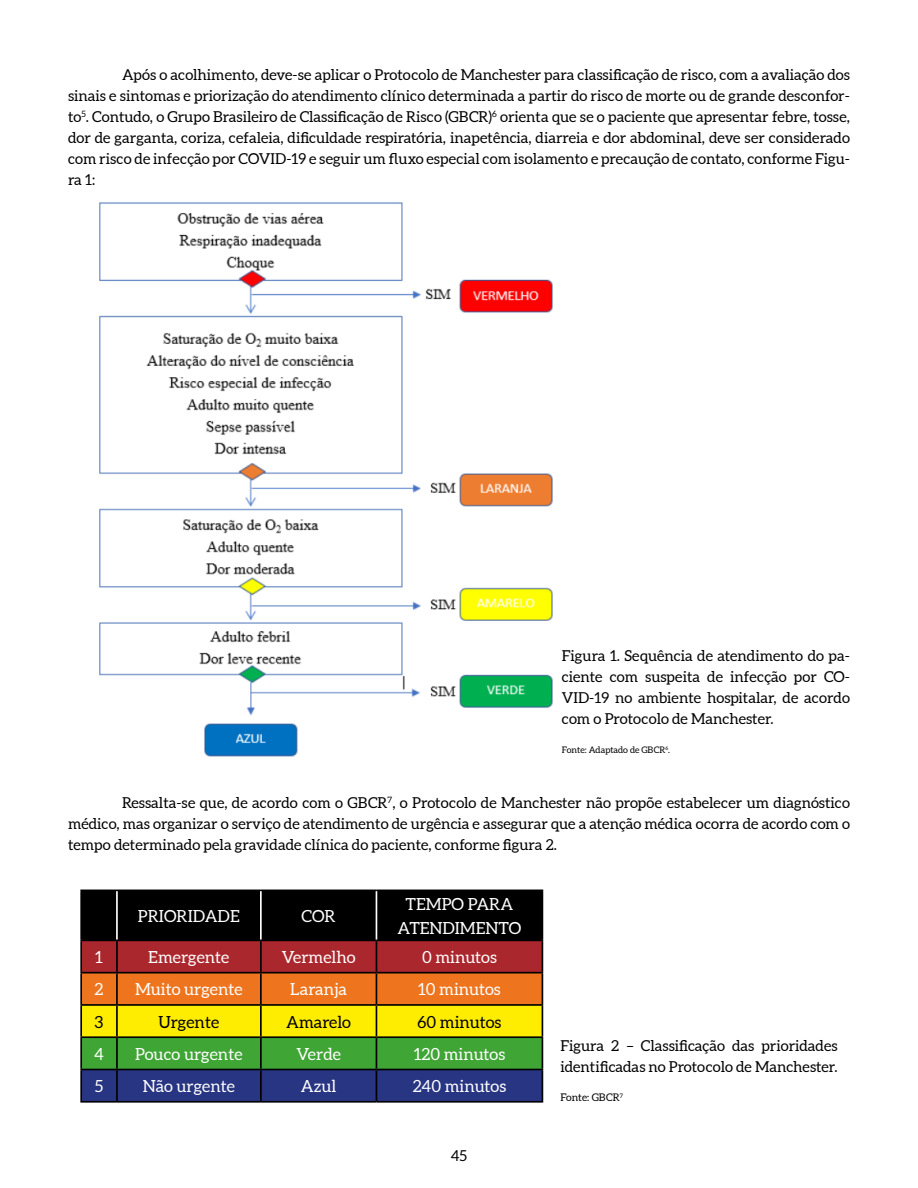
<style>
.page{position:relative;width:918px;height:1188px;background:#fff}
.page>*{position:absolute;margin:0;border:0;box-sizing:border-box;transform-origin:0 0}
.t1{font:16.65px/23.2px "Aleo";color:#fff;text-align:center}
.t2{font:16.65px "Aleo";color:#000}
.t3{font:15px/21px "Aleo";color:#000;text-align:justify}
.t4{font:10.5px "Aleo";color:#000}
.t5{font:9px "Aleo";color:#000}
</style>
<div class="page">
<img style="left:99px;top:202px;width:454px;height:555px">
<svg style="left:82px;top:891px;width:460px;height:210px;background:#725b26"></svg>
<hr style="left:80px;top:890px;width:37px;height:1px;background:#000">
<hr style="left:80px;top:891px;width:2px;height:49px;background:#000">
<hr style="left:117px;top:890px;width:144px;height:1px;background:#000">
<hr style="left:261px;top:890px;width:115px;height:1px;background:#000">
<hr style="left:376px;top:890px;width:167px;height:1px;background:#000">
<hr style="left:542px;top:891px;width:1px;height:49px;background:#000">
<hr style="left:80px;top:940px;width:37px;height:1px;background:#000">
<hr style="left:80px;top:941px;width:2px;height:31px;background:#000">
<hr style="left:117px;top:940px;width:144px;height:1px;background:#000">
<hr style="left:116px;top:941px;width:2px;height:31px;background:#000">
<hr style="left:261px;top:940px;width:115px;height:1px;background:#000">
<hr style="left:260px;top:941px;width:2px;height:31px;background:#000">
<hr style="left:376px;top:940px;width:167px;height:1px;background:#000">
<hr style="left:376px;top:941px;width:1px;height:31px;background:#000">
<hr style="left:542px;top:941px;width:1px;height:31px;background:#000">
<hr style="left:80px;top:972px;width:37px;height:1px;background:#000">
<hr style="left:80px;top:973px;width:2px;height:31px;background:#000">
<hr style="left:117px;top:972px;width:144px;height:1px;background:#000">
<hr style="left:116px;top:973px;width:2px;height:31px;background:#000">
<hr style="left:261px;top:972px;width:115px;height:1px;background:#000">
<hr style="left:260px;top:973px;width:2px;height:31px;background:#000">
<hr style="left:376px;top:972px;width:167px;height:1px;background:#000">
<hr style="left:376px;top:973px;width:1px;height:31px;background:#000">
<hr style="left:542px;top:973px;width:1px;height:31px;background:#000">
<hr style="left:80px;top:1004px;width:37px;height:2px;background:#000">
<hr style="left:80px;top:1006px;width:2px;height:30px;background:#000">
<hr style="left:117px;top:1004px;width:144px;height:2px;background:#000">
<hr style="left:116px;top:1006px;width:2px;height:30px;background:#000">
<hr style="left:261px;top:1004px;width:115px;height:2px;background:#000">
<hr style="left:260px;top:1006px;width:2px;height:30px;background:#000">
<hr style="left:376px;top:1004px;width:167px;height:2px;background:#000">
<hr style="left:376px;top:1006px;width:1px;height:30px;background:#000">
<hr style="left:542px;top:1006px;width:1px;height:30px;background:#000">
<hr style="left:80px;top:1036px;width:37px;height:2px;background:#000">
<hr style="left:80px;top:1038px;width:2px;height:31px;background:#000">
<hr style="left:117px;top:1036px;width:144px;height:2px;background:#000">
<hr style="left:116px;top:1038px;width:2px;height:31px;background:#000">
<hr style="left:261px;top:1036px;width:115px;height:2px;background:#000">
<hr style="left:260px;top:1038px;width:2px;height:31px;background:#000">
<hr style="left:376px;top:1036px;width:167px;height:2px;background:#000">
<hr style="left:376px;top:1038px;width:1px;height:31px;background:#000">
<hr style="left:542px;top:1038px;width:1px;height:31px;background:#000">
<hr style="left:80px;top:1069px;width:37px;height:1px;background:#000">
<hr style="left:80px;top:1070px;width:2px;height:31px;background:#000">
<hr style="left:117px;top:1069px;width:144px;height:1px;background:#000">
<hr style="left:116px;top:1070px;width:2px;height:31px;background:#000">
<hr style="left:261px;top:1069px;width:115px;height:1px;background:#000">
<hr style="left:260px;top:1070px;width:2px;height:31px;background:#000">
<hr style="left:376px;top:1069px;width:167px;height:1px;background:#000">
<hr style="left:376px;top:1070px;width:1px;height:31px;background:#000">
<hr style="left:542px;top:1070px;width:1px;height:31px;background:#000">
<hr style="left:80px;top:1101px;width:37px;height:2px;background:#000">
<hr style="left:117px;top:1101px;width:144px;height:2px;background:#000">
<hr style="left:261px;top:1101px;width:115px;height:2px;background:#000">
<hr style="left:376px;top:1101px;width:167px;height:2px;background:#000">
<hr style="left:116px;top:891px;width:2px;height:49px;background:#fff">
<hr style="left:260px;top:891px;width:2px;height:49px;background:#fff">
<hr style="left:376px;top:891px;width:1px;height:49px;background:#fff">
<p class="t3" style="left:68px;top:65px;width:783px;text-indent:54px">Após o acolhimento, deve-se aplicar o Protocolo de Manchester para classificação de risco, com a avaliação dos sinais e sintomas e priorização do atendimento clínico determinada a partir do risco de morte ou de grande desconfor&shy;to<sup>5</sup>. Contudo, o Grupo Brasileiro de Classificação de Risco (GBCR)<sup>6</sup> orienta que se o paciente que apresentar febre, tosse, dor de garganta, coriza, cefaleia, dificuldade respiratória, inapetência, diarreia e dor abdominal, deve ser considerado com risco de infecção por COVID-19 e seguir um fluxo especial com isolamento e precaução de contato, conforme Figu&shy;ra 1:</p>
<p class="t3" style="left:562px;top:645px;width:290px">Figura 1. Sequência de atendimento do pa&shy;ciente com suspeita de infecção por CO-VID-19 no ambiente hospitalar, de acordo com o Protocolo de Manchester.</p>
<p class="t5" style="left:562px;top:745px;width:110px">Fonte: Adaptado de GBCR<sup>6</sup>.</p>
<p class="t3" style="left:68px;top:793px;width:783px;text-indent:54px">Ressalta-se que, de acordo com o GBCR<sup>7</sup>, o Protocolo de Manchester não propõe estabelecer um diagnóstico médico, mas organizar o serviço de atendimento de urgência e assegurar que a atenção médica ocorra de acordo com o tempo determinado pela gravidade clínica do paciente, conforme figura 2.</p>
<p class="t1" style="left:138px;top:905px;width:103px">PRIORIDADE</p>
<p class="t1" style="left:302px;top:905px;width:36px">COR</p>
<p class="t1" style="left:398px;top:894px;width:125px">TEMPO PARA<br>ATENDIMENTO</p>
<p class="t1" style="left:95px;top:946px;width:9px">1</p>
<p class="t1" style="left:148px;top:946px;width:83px">Emergente</p>
<p class="t1" style="left:282px;top:946px;width:75px">Vermelho</p>
<p class="t1" style="left:422px;top:946px;width:76px">0 minutos</p>
<p class="t1" style="left:95px;top:979px;width:10px">2</p>
<p class="t1" style="left:135px;top:979px;width:109px">Muito urgente</p>
<p class="t1" style="left:290px;top:979px;width:58px">Laranja</p>
<p class="t1" style="left:418px;top:979px;width:84px">10 minutos</p>
<p class="t2" style="left:95px;top:1012px;width:10px">3</p>
<p class="t2" style="left:159px;top:1012px;width:62px">Urgente</p>
<p class="t2" style="left:286px;top:1012px;width:66px">Amarelo</p>
<p class="t2" style="left:418px;top:1012px;width:85px">60 minutos</p>
<p class="t1" style="left:94px;top:1043px;width:11px">4</p>
<p class="t1" style="left:135px;top:1043px;width:109px">Pouco urgente</p>
<p class="t1" style="left:296px;top:1043px;width:46px">Verde</p>
<p class="t1" style="left:414px;top:1043px;width:93px">120 minutos</p>
<p class="t1" style="left:95px;top:1076px;width:10px">5</p>
<p class="t1" style="left:143px;top:1076px;width:94px">Não urgente</p>
<p class="t1" style="left:301px;top:1076px;width:37px">Azul</p>
<p class="t1" style="left:413px;top:1076px;width:95px">240 minutos</p>
<p class="t3" style="left:451px;top:1145px;width:18px">45</p>
<p class="t3" style="left:560px;top:1036px;width:279px">Figura 2 – Classificação das prioridades identificadas no Protocolo de Manchester.</p>
<p class="t4" style="left:560px;top:1091px;width:64px">Fonte: GBCR<sup>7</sup></p>
</div>
